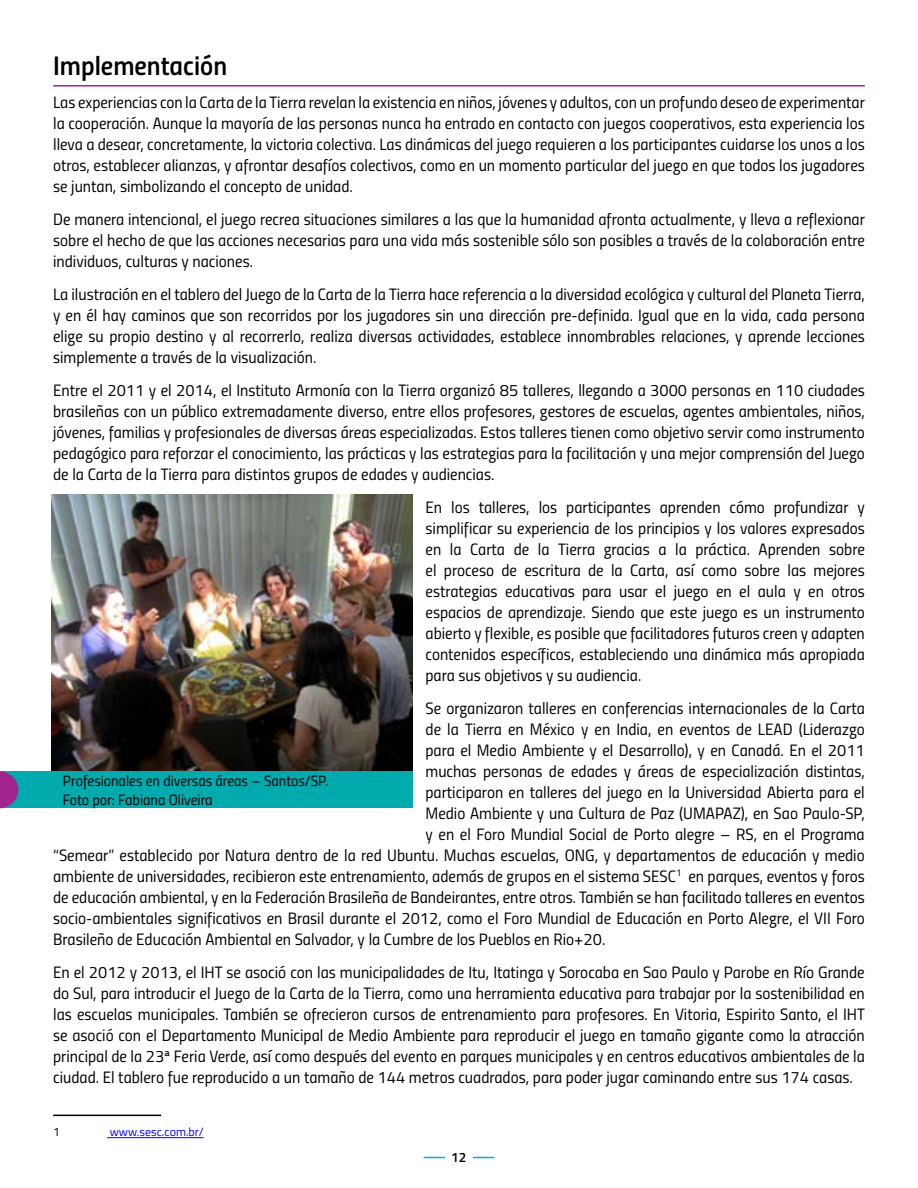
<style>
.page{position:relative;width:918px;height:1188px;background:#fff}
.page>*{position:absolute;margin:0;border:0;box-sizing:border-box;transform-origin:0 0}
.t1{font:27px "Titillium Semibold Upright";color:#000}
.t2{font:16.5px/21px "Titillium Regular Upright";color:#000;text-align:justify}
.t3{font:15px/19.8px "Titillium Regular Upright";color:#000}
.t4{font:600 13.5px "Titillium";color:#000}
.t5{font:12px "Titillium";color:#00f}
.t6{font:12px "Titillium Regular Upright";color:#000}
</style>
<div class="page">
<hr style="left:424px;top:1157px;width:70px;height:1px;background:#00aeef">
<div style="left:445px;top:1149px;width:28px;height:18px;background:#fff"></div>
<hr style="left:53px;top:1115px;width:108px;height:1px;background:#000">
<hr style="left:107px;top:1137px;width:97px;height:1px;background:#00f">
<img style="left:51px;top:495px;width:362px;height:276px">
<div style="left:0;top:771px;width:413px;height:37px;background:#00aaad"></div>
<svg style="left:0;top:771px;width:18px;height:37px"></svg>
<hr style="left:53px;top:85px;width:812px;height:2px;background:#a3238e">
<h1 class="t1" style="left:53px;top:54px;width:176px">Implementación</h1>
<p class="t2" style="left:53px;top:92px;width:813px">Las experiencias con la Carta de la Tierra revelan la existencia en niños, jóvenes y adultos, con un profundo deseo de experimentar la cooperación. Aunque la mayoría de las personas nunca ha entrado en contacto con juegos cooperativos, esta experiencia los lleva a desear, concretamente, la victoria colectiva. Las dinámicas del juego requieren a los participantes cuidarse los unos a los otros, establecer alianzas, y afrontar desafíos colectivos, como en un momento particular del juego en que todos los jugadores se juntan, simbolizando el concepto de unidad.</p>
<p class="t2" style="left:53px;top:209px;width:813px">De manera intencional, el juego recrea situaciones similares a las que la humanidad afronta actualmente, y lleva a reflexionar sobre el hecho de que las acciones necesarias para una vida más sostenible sólo son posibles a través de la colaboración entre individuos, culturas y naciones.</p>
<p class="t2" style="left:53px;top:284px;width:813px">La ilustración en el tablero del Juego de la Carta de la Tierra hace referencia a la diversidad ecológica y cultural del Planeta Tierra, y en él hay caminos que son recorridos por los jugadores sin una dirección pre-definida. Igual que en la vida, cada persona elige su propio destino y al recorrerlo, realiza diversas actividades, establece innombrables relaciones, y aprende lecciones simplemente a través de la visualización.</p>
<p class="t2" style="left:53px;top:380px;width:813px">Entre el 2011 y el 2014, el Instituto Armonía con la Tierra organizó 85 talleres, llegando a 3000 personas en 110 ciudades brasileñas con un público extremadamente diverso, entre ellos profesores, gestores de escuelas, agentes ambientales, niños, jóvenes, familias y profesionales de diversas áreas especializadas. Estos talleres tienen como objetivo servir como instrumento pedagógico para reforzar el conocimiento, las prácticas y las estrategias para la facilitación y una mejor comprensión del Juego de la Carta de la Tierra para distintos grupos de edades y audiencias.</p>
<p class="t2" style="left:426px;top:497px;width:441px">En los talleres, los participantes aprenden cómo profundizar y simplificar su experiencia de los principios y los valores expresados en la Carta de la Tierra gracias a la práctica. Aprenden sobre el proceso de escritura de la Carta, así como sobre las mejores estrategias educativas para usar el juego en el aula y en otros espacios de aprendizaje. Siendo que este juego es un instrumento abierto y flexible, es posible que facilitadores futuros creen y adapten contenidos específicos, estableciendo una dinámica más apropiada para sus objetivos y su audiencia.</p>
<p class="t2" style="left:426px;top:698px;width:441px">Se organizaron talleres en conferencias internacionales de la Carta</p>
<p class="t2" style="left:426px;top:719px;width:441px">de la Tierra en México y en India, en eventos de LEAD (Liderazgo</p>
<p class="t2" style="left:426px;top:740px;width:441px">para el Medio Ambiente y el Desarrollo), y en Canadá. En el 2011</p>
<p class="t2" style="left:426px;top:761px;width:441px">muchas personas de edades y áreas de especialización distintas,</p>
<p class="t2" style="left:426px;top:782px;width:441px">participaron en talleres del juego en la Universidad Abierta para el</p>
<p class="t2" style="left:426px;top:803px;width:441px">Medio Ambiente y una Cultura de Paz (UMAPAZ), en Sao Paulo-SP,</p>
<p class="t2" style="left:426px;top:824px;width:441px">y en el Foro Mundial Social de Porto alegre – RS, en el Programa</p>
<p class="t2" style="left:53px;top:845px;width:813px">“Semear” establecido por Natura dentro de la red Ubuntu. Muchas escuelas, ONG, y departamentos de educación y medio</p>
<p class="t2" style="left:53px;top:866px;width:813px">ambiente de universidades, recibieron este entrenamiento, además de grupos en el sistema SESC<sup>1</sup> en parques, eventos y foros</p>
<p class="t2" style="left:53px;top:887px;width:813px">de educación ambiental, y en la Federación Brasileña de Bandeirantes, entre otros. También se han facilitado talleres en eventos</p>
<p class="t2" style="left:53px;top:908px;width:813px">socio-ambientales significativos en Brasil durante el 2012, como el Foro Mundial de Educación en Porto Alegre, el VII Foro</p>
<p class="t2" style="left:53px;top:929px;width:554px">Brasileño de Educación Ambiental en Salvador, y la Cumbre de los Pueblos en Rio+20.</p>
<p class="t2" style="left:53px;top:962px;width:813px">En el 2012 y 2013, el IHT se asoció con las municipalidades de Itu, Itatinga y Sorocaba en Sao Paulo y Parobe en Río Grande do Sul, para introducir el Juego de la Carta de la Tierra, como una herramienta educativa para trabajar por la sostenibilidad en las escuelas municipales. También se ofrecieron cursos de entrenamiento para profesores. En Vitoria, Espirito Santo, el IHT se asoció con el Departamento Municipal de Medio Ambiente para reproducir el juego en tamaño gigante como la atracción principal de la 23ª Feria Verde, así como después del evento en parques municipales y en centros educativos ambientales de la ciudad. El tablero fue reproducido a un tamaño de 144 metros cuadrados, para poder jugar caminando entre sus 174 casas.</p>
<p class="t3" style="left:63px;top:770px;width:267px">Profesionales en diversas áreas – Santos/SP.<br>Foto por: Fabiana Oliveira</p>
<p class="t6" style="left:53px;top:1125px;width:8px">1</p>
<p class="t5" style="left:110px;top:1128px;width:95px">www.sesc.com.br/</p>
<p class="t4" style="left:451px;top:1152px;width:17px">12</p>
</div>
